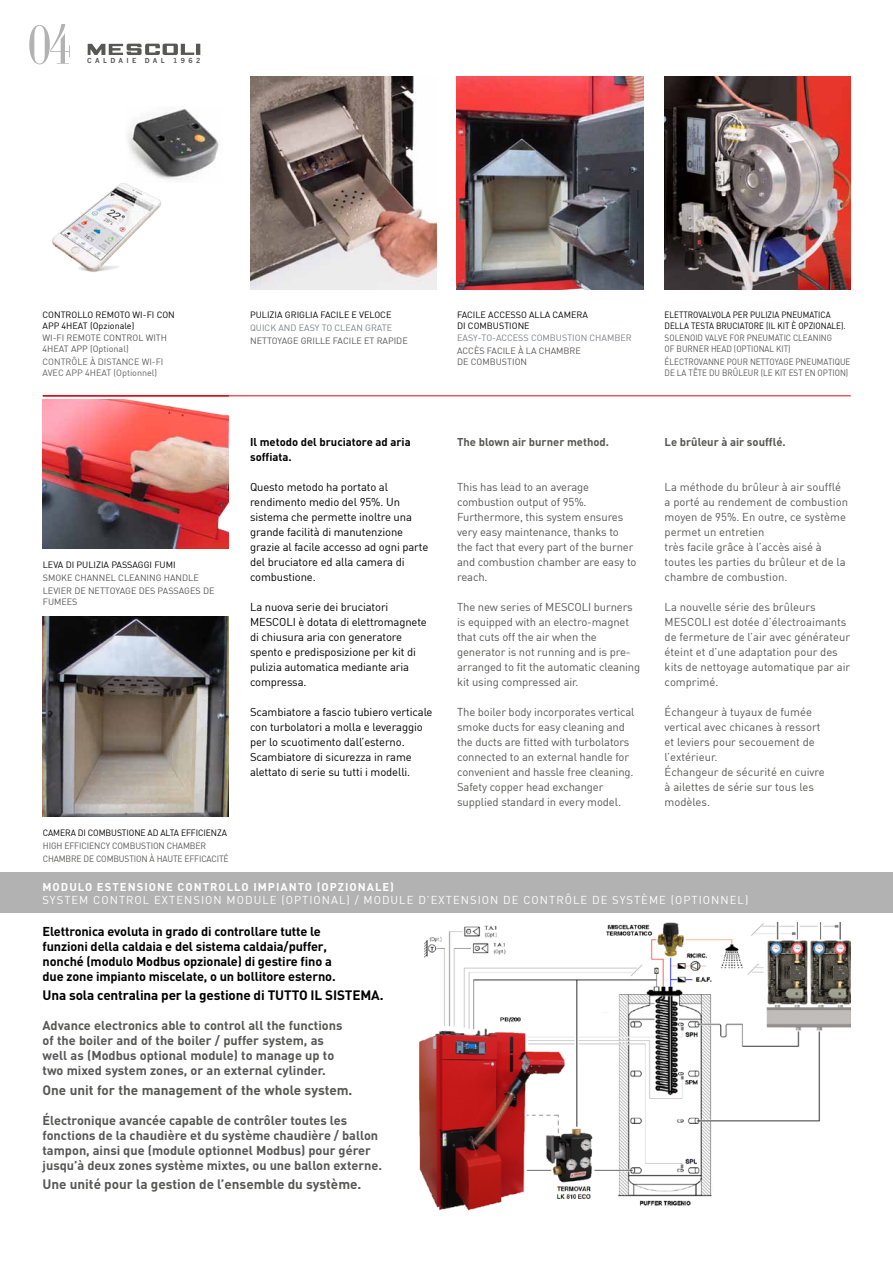
<style>
.page{position:relative;width:893px;height:1263px;background:#fff}
.page>*{position:absolute;margin:0;border:0;box-sizing:border-box;transform-origin:0 0}
.t1{font:60px "Triste";color:#b3b2b2}
.t2{font:700 13.5px "DIN";color:#575756}
.t3{font:700 13.5px "DIN";letter-spacing:-.01em;color:#000}
.t4{font:700 12.75px/15px "DIN";color:#575756}
.t5{font:700 12.75px/15px "DIN";letter-spacing:-.01em;color:#000}
.t6{font:11.25px/15px "DIN";letter-spacing:-.01em;color:#575756}
.t7{font:11.25px/15px "DIN";letter-spacing:-.01em;color:#000}
.t8{font:11.25px "DIN";letter-spacing:.09em;color:#fff}
.t9{font:700 11.25px "DIN";color:#575756}
.t10{font:700 11.25px "DIN";letter-spacing:.09em;color:#fff}
.t11{font:700 11.25px/15px "DIN";color:#000}
.t12{font:9px/10.8px "DIN";color:#575756}
.t13{font:9px/10.8px "DIN";color:#000}
.t14{font:9px/12.9px "DIN";color:#575756;scale:.9 1}
.t15{font:9px/10.8px "DIN";color:#000;scale:.9 1}
.t16{font:9px "DIN";color:#7b8286}
.t17{font:9px/10.8px "DIN";color:#646363}
.t18{font:9px "DIN";color:#000;scale:.95 1}
.t19{font:9px "DIN";color:#575756;scale:.94 1}
.t20{font:9px "DIN";color:#575756;scale:.95 1}
.t21{font:700 6.75px "News Gothic";letter-spacing:.5em;color:#575756}
</style>
<div class="page">
<svg style="left:88px;top:44px;width:112px;height:11px"></svg>
<img style="left:665px;top:77px;width:186px;height:212px">
<img style="left:457px;top:77px;width:186px;height:212px">
<img style="left:250px;top:77px;width:186px;height:212px">
<hr style="left:43px;top:396px;width:808px;height:1px;background:#e30613">
<hr style="left:43px;top:395px;width:186px;height:2px;background:#e30613">
<img style="left:43px;top:617px;width:186px;height:199px">
<img style="left:43px;top:400px;width:186px;height:149px">
<div style="left:0;top:872px;width:893px;height:40px;background:#b3b2b2"></div>
<img style="left:419px;top:923px;width:432px;height:288px">
<img style="left:128px;top:108px;width:91px;height:72px">
<img style="left:52px;top:162px;width:122px;height:110px">
<h1 class="t1" style="left:28px;top:18px;width:46px">04</h1>
<p class="t21" style="left:87px;top:57px;width:51px">CALDAIE</p>
<p class="t21" style="left:145px;top:57px;width:21px">DAL</p>
<p class="t21" style="left:173px;top:57px;width:29px">1962</p>
<p class="t13" style="left:43px;top:309px;width:134px;text-indent:53px">REMOTO WI-FI CON<br>APP 4H EAT (Opzionale)</p>
<p class="t12" style="left:43px;top:333px;width:124px">WI -FI REMOTE Control WITH<br>4H EAT APP (Optional)</p>
<p class="t17" style="left:43px;top:356px;width:118px">CONTRÔLE à DISTANCE WI -FI<br>AVEC APP 4H EAT (Optionnel)</p>
<p class="t13" style="left:43px;top:309px;width:30px">CONTROLLO</p>
<p class="t13" style="left:250px;top:309px;width:11px">PULIZIA</p>
<p class="t13" style="left:285px;top:309px;width:6px">GRIGLIA</p>
<p class="t13" style="left:320px;top:309px;width:72px">FACILE E VELOCE</p>
<p class="t16" style="left:250px;top:322px;width:144px">QUI CK AND EASY TO CLEAN GRATE</p>
<p class="t12" style="left:250px;top:335px;width:57px">NETTOYAG E GRILL</p>
<p class="t12" style="left:325px;top:335px;width:84px">E FACILE ET RAPIDE</p>
<p class="t13" style="left:43px;top:559px;width:45px">LEVA DI PULIZIA</p>
<p class="t13" style="left:111px;top:559px;width:12px">PASSAGGI</p>
<p class="t13" style="left:154px;top:559px;width:6px">FUMI</p>
<p class="t12" style="left:43px;top:572px;width:7px">SMOK</p>
<p class="t12" style="left:43px;top:571px;width:158px;line-height:12.9px;text-indent:24px">E CHANNEL CLEANI NG HANDLE<br>LEVI ER D E NETTOYAG E D ES PASSAG</p>
<p class="t12" style="left:190px;top:585px;width:26px">ES DE</p>
<p class="t12" style="left:43px;top:596px;width:7px">FUM</p>
<p class="t12" style="left:62px;top:596px;width:17px">EES</p>
<p class="t18" style="left:43px;top:827px;width:60px">CAM ERA DI COMBUS</p>
<p class="t18" style="left:122px;top:827px;width:106px">TIONE AD ALTA EFFICI ENZA</p>
<p class="t20" style="left:43px;top:840px;width:6px">HIGH</p>
<p class="t20" style="left:64px;top:840px;width:63px">EFFICI ENCY COMBUS</p>
<p class="t20" style="left:146px;top:840px;width:35px">TION CHAMB</p>
<p class="t20" style="left:196px;top:840px;width:11px">ER</p>
<p class="t19" style="left:43px;top:853px;width:13px">CHAMBR</p>
<p class="t19" style="left:77px;top:853px;width:34px">E DE COMBUS</p>
<p class="t19" style="left:129px;top:853px;width:36px">TION ÀHAU</p>
<p class="t19" style="left:173px;top:853px;width:59px">TE EFFI CACITÉ</p>
<p class="t11" style="left:250px;top:434px;width:162px">Il metodo del bruciatore ad aria soffiata.</p>
<p class="t7" style="left:250px;top:480px;width:180px">Questo metodo ha portato al rendimento medio del 95%. U n sistema che permette inoltre una grande facilità di manutenzione grazie al facile accesso ad ogni parte del bruciatore ed alla camera di combustione.</p>
<p class="t7" style="left:250px;top:600px;width:140px">La nuova serie dei bruciatori<br>M ESCOLI</p>
<p class="t7" style="left:250px;top:615px;width:178px;text-indent:49px">è dotata di elettromagnete di chiusura aria con generatore spento e predisposizione per kit di pulizia automatica mediante aria compressa.</p>
<p class="t7" style="left:250px;top:704px;width:184px">Scambiatore a fascio tubiero verticale con turbolatori a molla e leveraggio per lo scuotimento dall’esterno.<br>Scambiatore di sicurezza in rame alettato di serie su tutti i modelli.</p>
<p class="t13" style="left:457px;top:309px;width:60px">FACILE ACCESSO</p>
<p class="t13" style="left:529px;top:309px;width:7px">ALLA</p>
<p class="t13" style="left:553px;top:309px;width:31px">CAM ERA</p>
<p class="t13" style="left:457px;top:320px;width:24px">DI COMBUS</p>
<p class="t13" style="left:504px;top:320px;width:27px">TIONE</p>
<p class="t16" style="left:457px;top:333px;width:87px">EASY-TO-ACCESS COMBUS</p>
<p class="t16" style="left:567px;top:333px;width:35px">TION CHAMB</p>
<p class="t16" style="left:620px;top:333px;width:11px">ER</p>
<p class="t12" style="left:457px;top:346px;width:95px">ACCÈS FACILE À LA CHAMBR</p>
<p class="t12" style="left:575px;top:346px;width:7px">E</p>
<p class="t12" style="left:457px;top:356px;width:27px">DE COMBUS</p>
<p class="t12" style="left:507px;top:356px;width:21px">TION</p>
<p class="t9" style="left:457px;top:435px;width:153px">The blown air burner method.</p>
<p class="t6" style="left:457px;top:479px;width:181px">This has lead to an average combustion output of 95%.<br>Furthermore, this system ensures very easy maintenance, thanks to the fact that every part of the burner and combustion chamber are easy to reach.</p>
<p class="t6" style="left:457px;top:599px;width:124px">The new series of M ESCOLI</p>
<p class="t6" style="left:457px;top:599px;width:185px;text-indent:137px">burners is equipped with an electro-magnet that cuts off the air when the generator is not running and is pre&shy;arranged to fit the automatic cleaning kit using compressed air.</p>
<p class="t6" style="left:457px;top:704px;width:179px">The boiler body incorporates vertical smoke ducts for easy cleaning and the ducts are fitted with turbolators connected to an external handle for convenient and hassle free cleaning.<br>Safety copper head exchanger supplied standard in every model.</p>
<p class="t15" style="left:665px;top:309px;width:203px">Elettrovalvola per pulizia pneumatica della testa bruciatore (il KIT è OPZIO NALE).</p>
<p class="t14" style="left:665px;top:332px;width:51px">SOLENOID VALV</p>
<p class="t14" style="left:723px;top:332px;width:14px">E FOR</p>
<p class="t14" style="left:747px;top:332px;width:95px">PNEUMATI C CLEANI NG</p>
<p class="t14" style="left:665px;top:342px;width:20px">OF BUR</p>
<p class="t14" style="left:665px;top:342px;width:141px;text-indent:28px">NER H EAD (OPTIO NAL KIT)<br>ÉLECTROVA</p>
<p class="t14" style="left:665px;top:356px;width:208px;line-height:10.8px;text-align:right">NETTOYAG E PNEUMATIQU E<br>D E LA TÊTE DU BRÛLEUR (LE KIT EST EN OPTIO N)</p>
<p class="t14" style="left:708px;top:355px;width:34px">NNE POUR</p>
<p class="t9" style="left:665px;top:435px;width:123px">Le brûleur à air soufflé.</p>
<p class="t6" style="left:665px;top:479px;width:185px">La méthode du brûleur à air soufflé a porté au rendement de combustion moyen de 95%. En outre, ce système permet un entretien<br>très facile grâce à l’accès aisé à toutes les parties du brûleur et de la chambre de combustion.</p>
<p class="t6" style="left:665px;top:599px;width:152px">La nouvelle série des brûleurs<br>M ESCOLI</p>
<p class="t6" style="left:665px;top:614px;width:187px;text-indent:49px">est dotée d’électroaimants de fermeture de l’air avec générateur éteint et d’une adaptation pour des kits de nettoyage automatique par air comprimé.</p>
<p class="t6" style="left:665px;top:704px;width:162px">Échangeur à tuyaux de fumée vertical avec chicanes à ressort et leviers pour secouement de l’extérieur.<br>Échangeur de sécurité en cuivre à ailettes de série sur tous les modèles.</p>
<p class="t10" style="left:43px;top:879px;width:79px">MODULO ESTEN</p>
<p class="t10" style="left:137px;top:879px;width:21px">SIONE</p>
<p class="t10" style="left:177px;top:879px;width:9px">CONTROLLO</p>
<p class="t10" style="left:253px;top:879px;width:36px">IMPIANTO</p>
<p class="t10" style="left:317px;top:879px;width:42px">(OPZIONALE</p>
<p class="t10" style="left:390px;top:879px;width:5px">)</p>
<p class="t8" style="left:43px;top:893px;width:92px">SYSTEM CONTROL</p>
<p class="t8" style="left:154px;top:893px;width:47px">EXTENSIO</p>
<p class="t8" style="left:214px;top:893px;width:23px">N MODUL</p>
<p class="t8" style="left:270px;top:893px;width:103px">E (OPTIO NAL) / MODUL</p>
<p class="t8" style="left:407px;top:893px;width:71px">E D’EXTENSIO</p>
<p class="t8" style="left:490px;top:893px;width:260px">N D E CONTRÔLE D E SYSTÈM E (OPTIO NNEL)</p>
<p class="t5" style="left:43px;top:923px;width:295px">Elettronica evoluta in grado di controllare tutte le funzioni della caldaia e del sistema caldaia/puffer, nonché (modulo Modbus opzionale) di gestire fino a due zone impianto miscelate, o un bollitore esterno.</p>
<p class="t3" style="left:43px;top:987px;width:251px">Una sola centralina per la gestione di TUTTO</p>
<p class="t3" style="left:311px;top:987px;width:44px">IL SISTEMA</p>
<p class="t3" style="left:380px;top:987px;width:5px">.</p>
<p class="t4" style="left:43px;top:1018px;width:301px">Advance electronics able to control all the functions of the boiler and of the boiler / puffer system, as well as (Modbus optional module) to manage up to two mixed system zones, or an external cylinder.</p>
<p class="t2" style="left:43px;top:1081px;width:311px">One unit for the management of the whole system.</p>
<p class="t4" style="left:43px;top:1112px;width:341px">Électronique avancée capable de contrôler toutes les fonctions de la chaudière et du système chaudière / ballon tampon, ainsi que (module optionnel Modbus) pour gérer jusqu’à deux zones système mixtes, ou une ballon externe.</p>
<p class="t2" style="left:43px;top:1175px;width:320px">Une unité pour la gestion de l’ensemble du système.</p>
</div>
